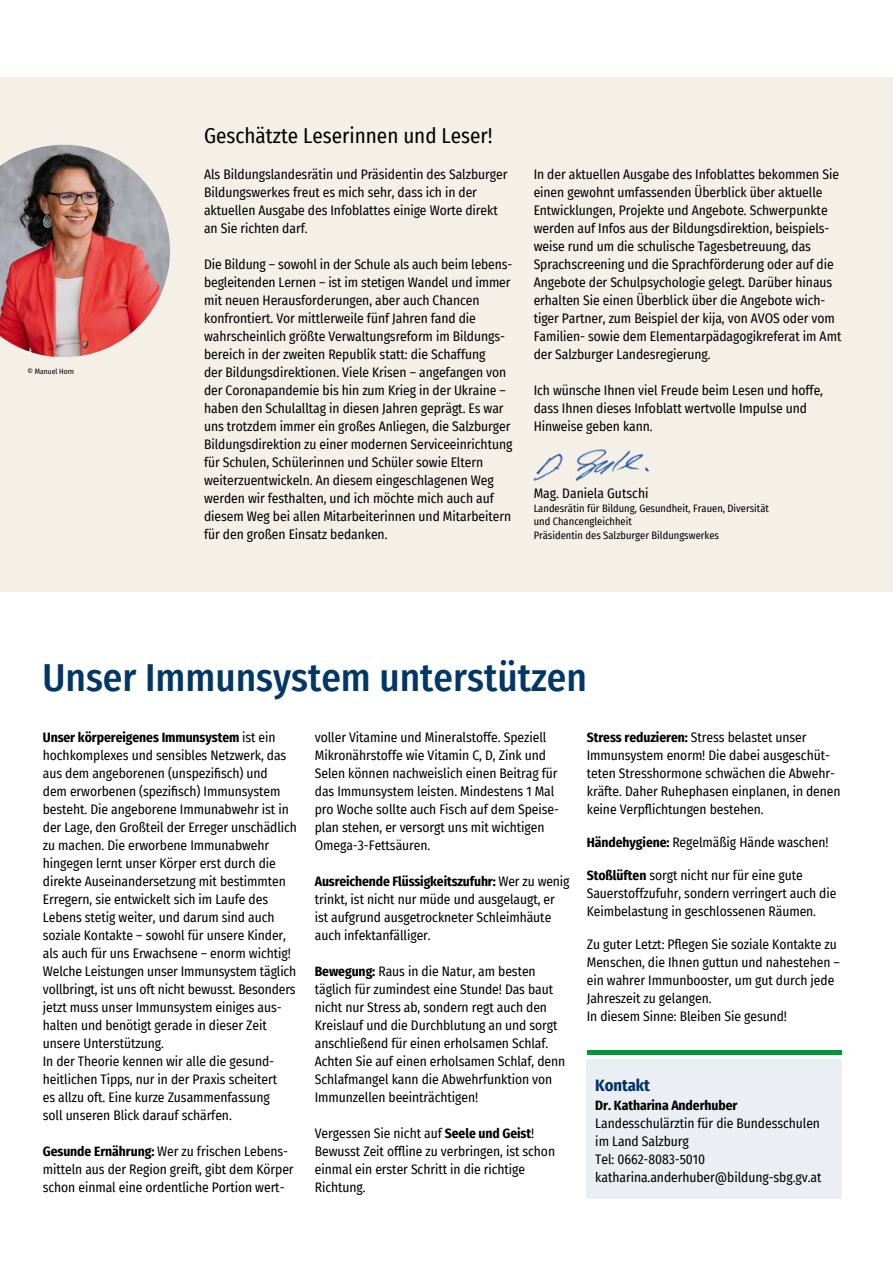
<style>
.page{position:relative;width:893px;height:1263px;background:#fff}
.page>*{position:absolute;margin:0;border:0;box-sizing:border-box;transform-origin:0 0}
.t1{font:500 39px "Fira Sans Condensed";color:#003766}
.t2{font:21px "Fira Sans Condensed";color:#000}
.t3{font:700 16.5px "Fira Sans Condensed";letter-spacing:-.005em;color:#003165}
.t4{font:13.5px/18px "Fira Sans Condensed";letter-spacing:-.005em;color:#000}
.t5{font:700 13.5px "Fira Sans Condensed";letter-spacing:-.005em;color:#000}
.t6{font:10.5px/13.5px "Fira Sans Condensed";color:#000}
.t7{font:7.5px "Fira Sans Condensed";color:#000}
.s1{font-weight:700}
</style>
<div class="page">
<div style="left:0;top:77px;width:893px;height:514px;background:#f4f0e8"></div>
<img style="left:534px;top:449px;width:114px;height:31px">
<img style="left:0;top:145px;width:170px;height:212px">
<div style="left:587px;top:1050px;width:255px;height:5px;background:#009836"></div>
<div style="left:587px;top:1059px;width:255px;height:140px;background:#ebeef2"></div>
<p class="t7" style="left:28px;top:366px;width:48px">© Manuel Horn</p>
<h2 class="t2" style="left:204px;top:120px;width:290px">Geschätzte Leserinnen und Leser!</h2>
<p class="t4" style="left:204px;top:165px;width:305px">Als Bildungslandesrätin und Präsidentin des Salzburger Bildungswerkes freut es mich sehr, dass ich in der aktuellen Ausgabe des Infoblattes einige Worte direkt an Sie richten darf.</p>
<p class="t4" style="left:204px;top:255px;width:310px">Die Bildung – sowohl in der Schule als auch beim lebens&shy;begleitenden Lernen – ist im stetigen Wandel und immer mit neuen Herausforderungen, aber auch Chancen konfrontiert. Vor mittlerweile fünf Jahren fand die wahrscheinlich größte Verwaltungsreform im Bildungs&shy;bereich in der zweiten Republik statt: die Schaffung<br>der Bildungsdirektionen. Viele Krisen – angefangen von der Coronapandemie bis hin zum Krieg in der Ukraine – haben den Schulalltag in diesen Jahren geprägt. Es war uns trotzdem immer ein großes Anliegen, die Salzburger Bildungsdirektion zu einer modernen Serviceeinrichtung für Schulen, Schülerinnen und Schüler sowie Eltern weiterzuentwickeln. An diesem eingeschlagenen Weg werden wir festhalten, und ich möchte mich auch auf diesem Weg bei allen Mitarbeiterinnen und Mitarbeitern für den großen Einsatz bedanken.</p>
<p class="t4" style="left:534px;top:165px;width:309px">In der aktuellen Ausgabe des Infoblattes bekommen Sie einen gewohnt umfassenden Überblick über aktuelle Entwicklungen, Projekte und Angebote. Schwerpunkte werden auf Infos aus der Bildungsdirektion, beispiels&shy;weise rund um die schulische Tagesbetreuung, das Sprachscreening und die Sprachförderung oder auf die Angebote der Schulpsychologie gelegt. Darüber hinaus erhalten Sie einen Überblick über die Angebote wich&shy;tiger Partner, zum Beispiel der kija, von AVOS oder vom Familien- sowie dem Elementarpädagogikreferat im Amt der Salzburger Landesregierung.</p>
<p class="t4" style="left:534px;top:381px;width:291px">Ich wünsche Ihnen viel Freude beim Lesen und hoffe, dass Ihnen dieses Infoblatt wertvolle Impulse und<br>Hinweise geben kann.</p>
<p class="t4" style="left:534px;top:484px;width:116px">Mag. Daniela Gutschi</p>
<p class="t6" style="left:534px;top:501px;width:237px">Landesrätin für Bildung, Gesundheit, Frauen, Diversität und Chancengleichheit<br>Präsidentin des Salzburger Bildungswerkes</p>
<h1 class="t1" style="left:43px;top:646px;width:546px">Unser Immunsystem unterstützen</h1>
<p class="t4" style="left:315px;top:728px;width:246px">voller Vitamine und Mineralstoffe. Speziell Mikronährstoffe wie Vitamin C, D, Zink und Selen können nachweislich einen Beitrag für das Immunsystem leisten. Mindestens 1 Mal pro Woche sollte auch Fisch auf dem Speise&shy;plan stehen, er versorgt uns mit wichtigen Omega-3-Fettsäuren.</p>
<p class="t4" style="left:315px;top:872px;width:256px"><span class="s1">Ausreichende Flüssigkeitszufuhr:</span> Wer zu wenig trinkt, ist nicht nur müde und ausgelaugt, er ist aufgrund ausgetrockneter Schleimhäute auch infektanfälliger.</p>
<p class="t4" style="left:315px;top:962px;width:252px"><span class="s1">Bewegung:</span> Raus in die Natur, am besten täglich für zumindest eine Stunde! Das baut nicht nur Stress ab, sondern regt auch den Kreislauf und die Durchblutung an und sorgt anschließend für einen erholsamen Schlaf.<br>Achten Sie auf einen erholsamen Schlaf, denn Schlafmangel kann die Abwehrfunktion von Immunzellen beeinträchtigen!</p>
<p class="t4" style="left:315px;top:1124px;width:242px">Vergessen Sie nicht auf <span class="s1">Seele und Geist</span>!<br>Bewusst Zeit offline zu verbringen, ist schon einmal ein erster Schritt in die richtige Richtung.</p>
<p class="t4" style="left:587px;top:728px;width:255px"><span class="s1">Stress reduzieren:</span> Stress belastet unser Immunsystem enorm! Die dabei ausgeschüt&shy;teten Stresshormone schwächen die Abwehr&shy;kräfte. Daher Ruhephasen einplanen, in denen keine Verpflichtungen bestehen.</p>
<p class="t4" style="left:587px;top:833px;width:243px"><span class="s1">Händehygiene:</span> Regelmäßig Hände waschen!</p>
<p class="t4" style="left:587px;top:866px;width:251px"><span class="s1">Stoßlüften</span> sorgt nicht nur für eine gute<br>Sauerstoffzufuhr, sondern verringert auch die<br>Keimbelastung in geschlossenen Räumen.</p>
<p class="t4" style="left:587px;top:935px;width:255px">Zu guter Letzt: Pflegen Sie soziale Kontakte zu Menschen, die Ihnen guttun und nahestehen – ein wahrer Immunbooster, um gut durch jede Jahreszeit zu gelangen.<br>In diesem Sinne: Bleiben Sie gesund!</p>
<p class="t4" style="left:43px;top:728px;width:256px"><span class="s1">Unser körpereigenes Immunsystem</span> ist ein hochkomplexes und sensibles Netzwerk, das aus dem angeborenen (unspezifisch) und<br>dem erworbenen (spezifisch) Immunsystem besteht. Die angeborene Immunabwehr ist in der Lage, den Großteil der Erreger unschädlich zu machen. Die erworbene Immunabwehr hingegen lernt unser Körper erst durch die direkte Auseinandersetzung mit bestimmten Erregern, sie entwickelt sich im Laufe des Lebens stetig weiter, und darum sind auch soziale Kontakte – sowohl für unsere Kinder, als auch für uns Erwachsene – enorm wichtig!<br>Welche Leistungen unser Immunsystem täglich vollbringt, ist uns oft nicht bewusst. Besonders jetzt muss unser Immunsystem einiges aus&shy;halten und benötigt gerade in dieser Zeit unsere Unterstützung.<br>In der Theorie kennen wir alle die gesund&shy;heitlichen Tipps, nur in der Praxis scheitert<br>es allzu oft. Eine kurze Zusammenfassung<br>soll unseren Blick darauf schärfen.</p>
<p class="t4" style="left:43px;top:1142px;width:252px"><span class="s1">Gesunde Ernährung:</span> Wer zu frischen Lebens&shy;mitteln aus der Region greift, gibt dem Körper schon einmal eine ordentliche Portion wert-</p>
<p class="t3" style="left:595px;top:1071px;width:56px">Kontakt</p>
<p class="t5" style="left:595px;top:1094px;width:144px">Dr. Katharina Anderhuber</p>
<p class="t4" style="left:595px;top:1114px;width:228px">Landesschulärztin für die Bundesschulen im Land Salzburg<br>Tel: 0662-8083-5010 katharina.anderhuber@bildung-sbg.gv.at</p>
</div>
